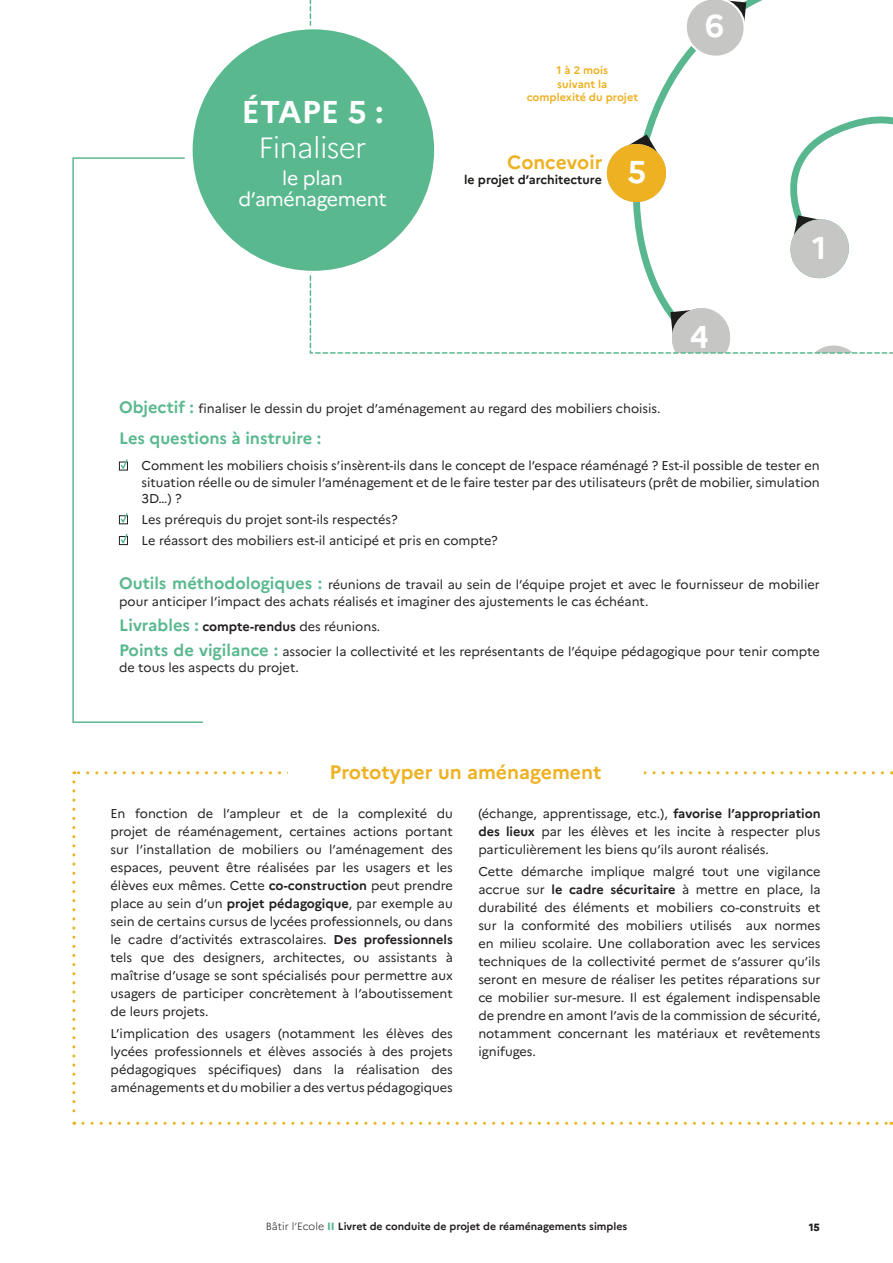
<style>
.page{position:relative;width:893px;height:1263px;background:#fff}
.page>*{position:absolute;margin:0;border:0;box-sizing:border-box;transform-origin:0 0}
.t1{font:700 31.5px "Marianne";color:#fff}
.t2{font:300 29.25px "Marianne";letter-spacing:-.02em;color:#fff}
.t3{font:700 19.5px "Marianne";color:#eeb122}
.t4{font:19.5px/21px "Marianne";letter-spacing:-.02em;color:#fff;text-align:center}
.t5{font:700 19.2px "Marianne";color:#eeb122}
.t6{font:700 16.5px "Marianne";color:#5ab88f}
.t7{font:12.75px/18px "Marianne";color:#231f20;text-align:justify}
.t8{font:700 12.75px "Marianne";color:#231f20}
.t9{font:700 12.3px "Marianne";color:#1d1d1b}
.t10{font:700 10.95px/13.6px "Marianne";color:#eeb122;text-align:center}
.t11{font:700 10.5px "Marianne";color:#231f20}
.t12{font:800 10.5px "Marianne";color:#231f20}
.s1{font-weight:700;font-size:16.5px;color:#5ab88f}
.s2{font-size:16.5px;color:#5ab88f}
.s3{font-weight:400}
.s4{font-weight:700}
.s5{font-weight:300}
.s6{font-weight:800;color:#5ab88f}
</style>
<div class="page">
<svg style="left:72px;top:157px;width:131px;height:566px"></svg>
<svg style="left:309px;top:0;width:584px;height:354px"></svg>
<svg style="left:119px;top:458px;width:10px;height:13px"></svg>
<svg style="left:119px;top:512px;width:10px;height:13px"></svg>
<svg style="left:119px;top:533px;width:10px;height:13px"></svg>
<div style="left:191px;top:27px;width:245px;height:246px;background:#5ab88f;border-radius:50%"></div>
<svg style="left:74px;top:771px;width:808px;height:3px"></svg>
<svg style="left:72px;top:782px;width:3px;height:343px"></svg>
<svg style="left:83px;top:1122px;width:809px;height:3px"></svg>
<div style="left:288px;top:758px;width:355px;height:28px;background:#fff"></div>
<p class="t1" style="left:241px;top:93px;width:144px">ÉTAPE 5 :</p>
<p class="t2" style="left:258px;top:130px;width:110px">Finaliser</p>
<p class="t4" style="left:238px;top:168px;width:150px">le plan d’aménagement</p>
<p class="t10" style="left:527px;top:63px;width:113px">1 à 2 mois<br>suivant la complexité du projet</p>
<p class="t5" style="left:507px;top:151px;width:97px">Concevoir</p>
<p class="t9" style="left:464px;top:172px;width:139px">le projet d’architecture</p>
<p class="t1" style="left:627px;top:152px;width:20px">5</p>
<p class="t1" style="left:705px;top:7px;width:20px">6</p>
<p class="t1" style="left:690px;top:317px;width:20px">4</p>
<p class="t1" style="left:812px;top:229px;width:16px">1</p>
<p class="t7" style="left:119px;top:400px;width:543px"><span class="s1">Objectif :</span> finaliser le dessin du projet d’aménagement au regard des mobiliers choisis.</p>
<p class="t6" style="left:119px;top:428px;width:204px">Les questions à instruire :</p>
<p class="t7" style="left:142px;top:458px;width:680px;line-height:16.5px">Comment les mobiliers choisis s’insèrent-ils dans le concept de l’espace réaménagé ? Est-il possible de tester en situation réelle ou de simuler l’aménagement et de le faire tester par des utilisateurs (prêt de mobilier, simulation 3D…) ?</p>
<p class="t7" style="left:142px;top:511px;width:257px">Les prérequis du projet sont-ils respectés?</p>
<p class="t7" style="left:142px;top:531px;width:358px">Le réassort des mobiliers est-il anticipé et pris en compte?</p>
<p class="t7" style="left:119px;top:576px;width:702px;line-height:16.5px"><span class="s1">Outils méthodologiques :</span> réunions de travail au sein de l’équipe projet et avec le fournisseur de mobilier pour anticiper l’impact des achats réalisés et imaginer des ajustements le cas échéant.</p>
<p class="t8" style="left:119px;top:618px;width:263px"><span class="s2">Livrables :</span> compte-rendus <span class="s3">des réunions.</span></p>
<p class="t7" style="left:119px;top:643px;width:702px;line-height:16.5px"><span class="s1">Points de vigilance :</span> associer la collectivité et les représentants de l’équipe pédagogique pour tenir compte de tous les aspects du projet.</p>
<p class="t3" style="left:330px;top:760px;width:274px">Prototyper un aménagement</p>
<p class="t7" style="left:111px;top:804px;width:344px">En fonction de l’ampleur et de la complexité du projet de réaménagement, certaines actions portant sur l’installation de mobiliers ou l’aménagement des espaces, peuvent être réalisées par les usagers et les élèves eux mêmes. Cette <span class="s4">co-construction</span> peut prendre place au sein d’un <span class="s4">projet pédagogique</span>, par exemple au sein de certains cursus de lycées professionnels, ou dans le cadre d’activités extrascolaires. <span class="s4">Des professionnels </span>tels que des designers, architectes, ou assistants à maîtrise d’usage se sont spécialisés pour permettre aux usagers de participer concrètement à l’aboutissement de leurs projets.</p>
<p class="t7" style="left:111px;top:1025px;width:344px">L’implication des usagers (notamment les élèves des lycées professionnels et élèves associés à des projets pédagogiques spécifiques) dans la réalisation des aménagements et du mobilier a des vertus pédagogiques</p>
<p class="t7" style="left:478px;top:804px;width:344px">(échange, apprentissage, etc.), <span class="s4">favorise l’appropriation des lieux</span> par les élèves et les incite à respecter plus particulièrement les biens qu’ils auront réalisés.</p>
<p class="t7" style="left:478px;top:863px;width:344px">Cette démarche implique malgré tout une vigilance accrue sur <span class="s4">le cadre sécuritaire</span> à mettre en place, la durabilité des éléments et mobiliers co-construits et sur la conformité des mobiliers utilisés aux normes en milieu scolaire. Une collaboration avec les services techniques de la collectivité permet de s’assurer qu’ils seront en mesure de réaliser les petites réparations sur ce mobilier sur-mesure. Il est également indispensable de prendre en amont l’avis de la commission de sécurité, notamment concernant les matériaux et revêtements ignifuges.</p>
<p class="t11" style="left:266px;top:1220px;width:363px"><span class="s5">Bâtir l’Ecole</span> <span class="s6">II</span> Livret de conduite de projet de réaménagements simples</p>
<p class="t12" style="left:809px;top:1221px;width:12px">15</p>
</div>
